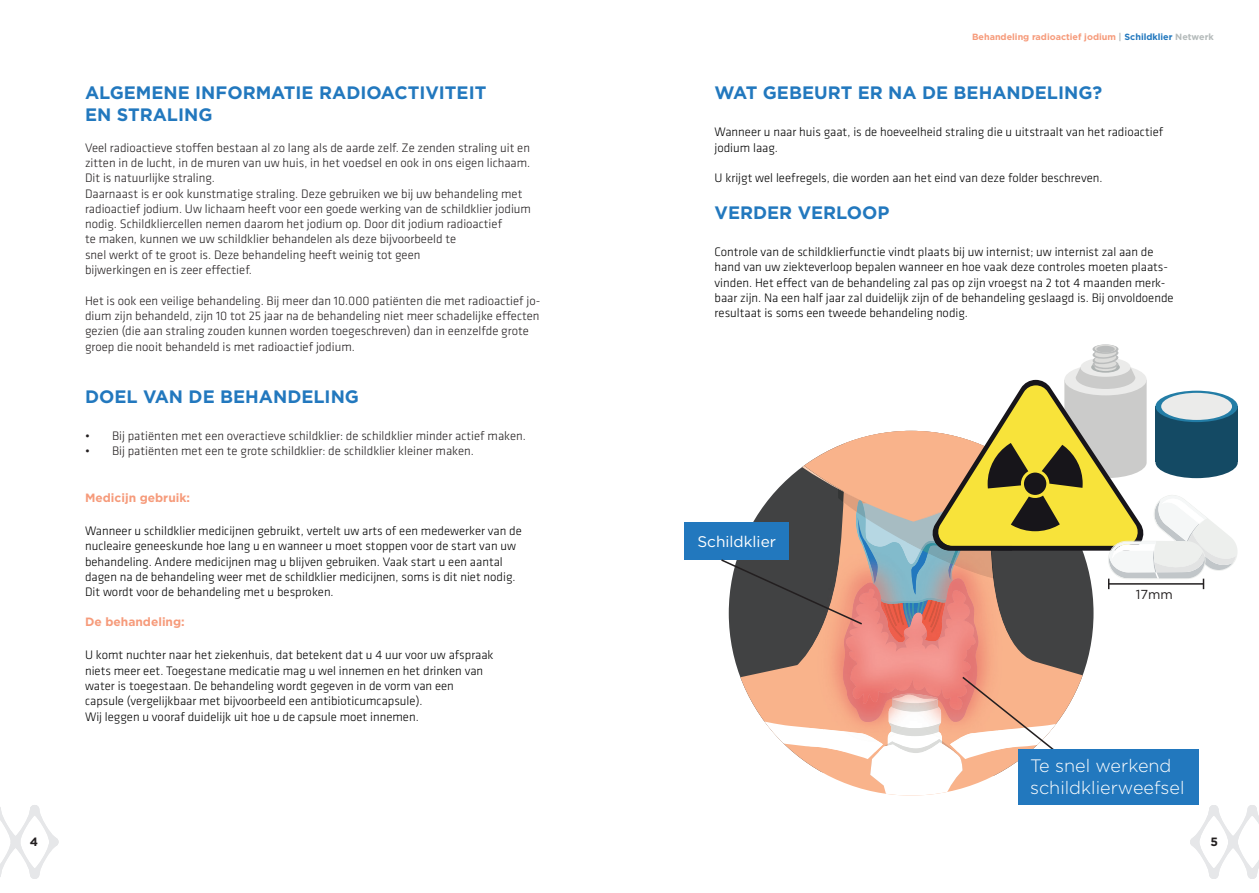
<style>
.page{position:relative;width:1259px;height:893px;background:#fff}
.page>*{position:absolute;margin:0;border:0;box-sizing:border-box;transform-origin:0 0}
.t1{font:700 18px/21.6px "Gotham";color:#2278be}
.t2{font:300 18px/21.6px "Gotham";color:#fff}
.t3{font:15.45px "Gotham";color:#fff}
.t4{font:13.05px "Gotham";color:#231f20}
.t5{font:300 12.75px/15.3px "Klavika Basic";color:#000001}
.t6{font:300 12.75px/15.3px "Klavika Basic";color:#231f20}
.t7{font:700 12px "Gotham";color:#f69b7b}
.t8{font:700 12px "Gotham";color:#231f20}
.t9{font:700 9px "Gotham";color:#f69b7b}
.s1{color:#b5bbbb}
.s2{color:#2278be}
</style>
<div class="page">
<svg style="left:0;top:805px;width:58px;height:74px"></svg>
<svg style="left:1190px;top:804px;width:69px;height:75px"></svg>
<svg style="left:1092px;top:344px;width:26px;height:10px"></svg>
<svg style="left:1094px;top:345px;width:22px;height:7px"></svg>
<div style="left:1096px;top:346px;width:18px;height:6px;background:#babcbc;border-radius:50%"></div>
<div style="left:684px;top:523px;width:105px;height:37px;background:#2278be"></div>
<svg style="left:719px;top:349px;width:518px;height:446px"></svg>
<div style="left:1018px;top:750px;width:180px;height:55px;background:#2278be"></div>
<h1 class="t1" style="left:85px;top:82px;width:403px">ALGEMENE INFORMATIE RADIOACTIVITEIT<br>EN STRALING</h1>
<p class="t6" style="left:85px;top:140px;width:447px">Veel radioactieve stoffen bestaan al zo lang als de aarde zelf. Ze zenden straling uit en zitten in de lucht, in de muren van uw huis, in het voedsel en ook in ons eigen lichaam.<br>Dit is natuurlijke straling.<br>Daarnaast is er ook kunstmatige straling. Deze gebruiken we bij uw behandeling met radioactief jodium. Uw lichaam heeft voor een goede werking van de schildklier jodium nodig. Schildkliercellen nemen daarom het jodium op. Door dit jodium radioactief<br>te maken, kunnen we uw schildklier behandelen als deze bijvoorbeeld te<br>snel werkt of te groot is. Deze behandeling heeft weinig tot geen<br>bijwerkingen en is zeer effectief.</p>
<p class="t6" style="left:85px;top:293px;width:457px">Het is ook een veilige behandeling. Bij meer dan 10.000 patiënten die met radioactief jo&shy;dium zijn behandeld, zijn 10 tot 25 jaar na de behandeling niet meer schadelijke effecten gezien (die aan straling zouden kunnen worden toegeschreven) dan in eenzelfde grote groep die nooit behandeld is met radioactief jodium.</p>
<h1 class="t1" style="left:85px;top:385px;width:275px">DOEL VAN DE BEHANDELING</h1>
<p class="t6" style="left:85px;top:428px;width:442px">• Bij patiënten met een overactieve schildklier: de schildklier minder actief maken.</p>
<p class="t6" style="left:85px;top:443px;width:390px">• Bij patiënten met een te grote schildklier: de schildklier kleiner maken.</p>
<p class="t7" style="left:85px;top:490px;width:106px">Medicijn gebruik:</p>
<p class="t5" style="left:85px;top:523px;width:438px">Wanneer u schildklier medicijnen gebruikt, vertelt uw arts of een medewerker van de nucleaire geneeskunde hoe lang u en wanneer u moet stoppen voor de start van uw behandeling. Andere medicijnen mag u blijven gebruiken. Vaak start u een aantal dagen na de behandeling weer met de schildklier medicijnen, soms is dit niet nodig.<br>Dit wordt voor de behandeling met u besproken.</p>
<p class="t7" style="left:85px;top:614px;width:101px">De behandeling:</p>
<p class="t5" style="left:85px;top:647px;width:410px">U komt nuchter naar het ziekenhuis, dat betekent dat u 4 uur voor uw afspraak niets meer eet. Toegestane medicatie mag u wel innemen en het drinken van water is toegestaan. De behandeling wordt gegeven in de vorm van een capsule (vergelijkbaar met bijvoorbeeld een antibioticumcapsule).<br>Wij leggen u vooraf duidelijk uit hoe u de capsule moet innemen.</p>
<p class="t9" style="left:972px;top:31px;width:243px">Behandeling radioactief jodium <span class="s1">|</span> <span class="s2">Schildklier</span> <span class="s1">Netwerk</span></p>
<h1 class="t1" style="left:714px;top:82px;width:389px">WAT GEBEURT ER NA DE BEHANDELING?</h1>
<p class="t5" style="left:714px;top:124px;width:450px">Wanneer u naar huis gaat, is de hoeveelheid straling die u uitstraalt van het radioactief jodium laag.</p>
<p class="t5" style="left:714px;top:170px;width:389px">U krijgt wel leefregels, die worden aan het eind van deze folder beschreven.</p>
<h1 class="t1" style="left:714px;top:202px;width:176px">VERDER VERLOOP</h1>
<p class="t5" style="left:714px;top:244px;width:460px">Controle van de schildklierfunctie vindt plaats bij uw internist; uw internist zal aan de hand van uw ziekteverloop bepalen wanneer en hoe vaak deze controles moeten plaats&shy;vinden. Het effect van de behandeling zal pas op zijn vroegst na 2 tot 4 maanden merk&shy;baar zijn. Na een half jaar zal duidelijk zijn of de behandeling geslaagd is. Bij onvoldoende resultaat is soms een tweede behandeling nodig.</p>
<p class="t3" style="left:697px;top:532px;width:80px">Schildklier</p>
<p class="t4" style="left:1135px;top:586px;width:39px">17mm</p>
<h1 class="t2" style="left:1030px;top:754px;width:156px">Te snel werkend schildklierweefsel</h1>
<p class="t8" style="left:30px;top:834px;width:10px">4</p>
<p class="t8" style="left:1210px;top:834px;width:9px">5</p>
</div>
